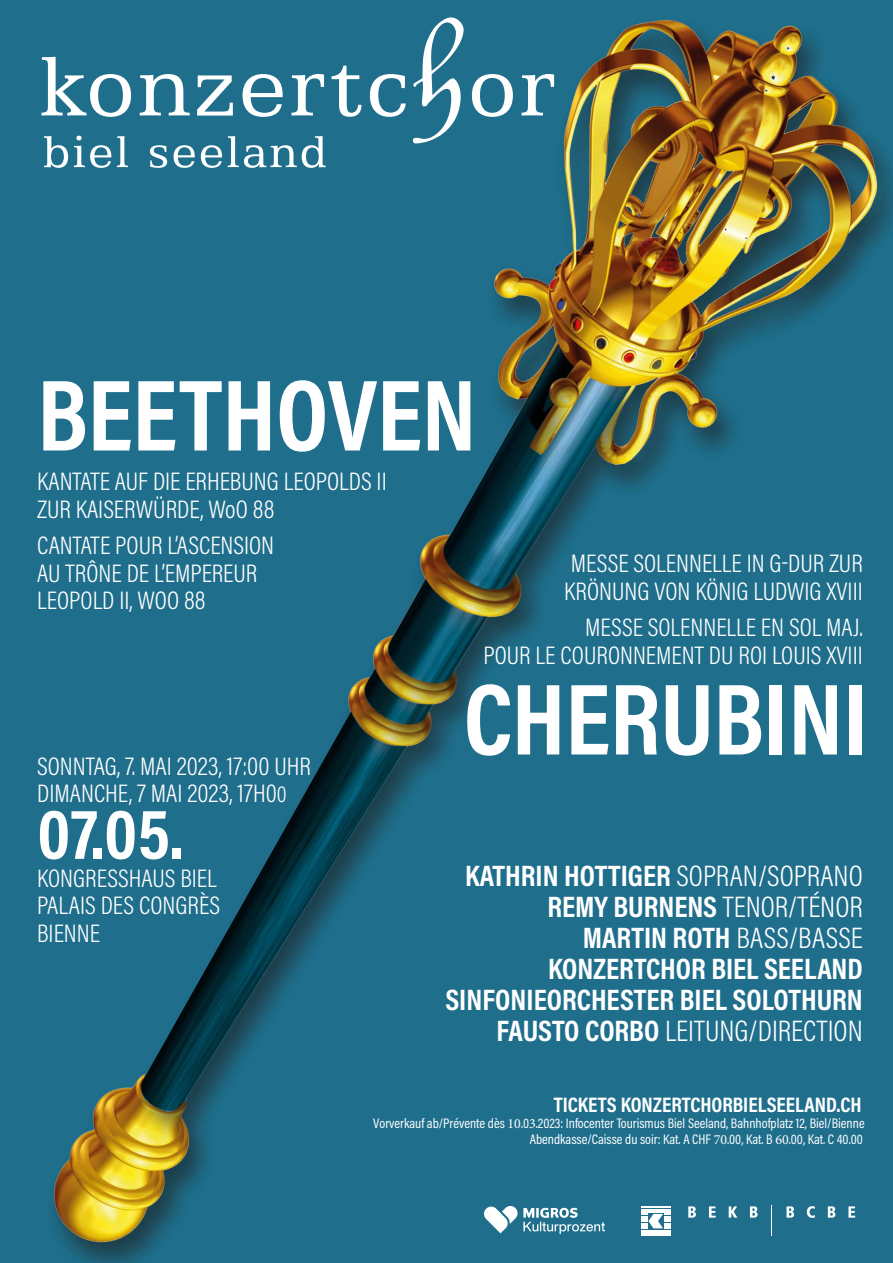
<style>
.page{position:relative;width:893px;height:1263px;background:#fff}
.page>*{position:absolute;margin:0;border:0;box-sizing:border-box;transform-origin:0 0}
.t1{font:700 102.3px "Acumin Pro Cond";color:#fff}
.t2{font:700 70.35px "Acumin Pro Cond";color:#fff}
.t3{font:700 29.85px/30.9px "Acumin Pro Cond";color:#fff;text-align:right}
.t4{font:300 25.5px/27.8px "Acumin Pro Cond";color:#fff}
.t5{font:700 21.15px "Acumin Pro Cond";color:#fff}
.t6{font:13.95px/15.8px "Acumin Pro Cond";color:#fff;text-align:right}
.s1{font-size:22.65px}
.s2{font-weight:300}
.s3{font-family:"Minion Pro"}
</style>
<div class="page">
<img style="left:0;top:0;width:893px;height:1263px">
<svg style="left:413px;top:17px;width:51px;height:126px"></svg>
<svg style="left:44px;top:136px;width:24px;height:32px"></svg>
<svg style="left:74px;top:136px;width:37px;height:32px"></svg>
<svg style="left:117px;top:136px;width:11px;height:31px"></svg>
<svg style="left:150px;top:145px;width:17px;height:23px"></svg>
<svg style="left:174px;top:145px;width:21px;height:23px"></svg>
<svg style="left:201px;top:145px;width:21px;height:23px"></svg>
<svg style="left:228px;top:136px;width:98px;height:32px"></svg>
<svg style="left:41px;top:57px;width:90px;height:60px"></svg>
<svg style="left:140px;top:74px;width:50px;height:42px"></svg>
<svg style="left:197px;top:75px;width:36px;height:41px"></svg>
<svg style="left:243px;top:74px;width:40px;height:43px"></svg>
<svg style="left:291px;top:74px;width:33px;height:42px"></svg>
<svg style="left:332px;top:66px;width:29px;height:51px"></svg>
<svg style="left:370px;top:74px;width:36px;height:43px"></svg>
<svg style="left:472px;top:74px;width:41px;height:43px"></svg>
<svg style="left:522px;top:74px;width:32px;height:42px"></svg>
<hr style="left:641px;top:1234px;width:29px;height:2px;background:#fff">
<svg style="left:641px;top:1207px;width:29px;height:26px"></svg>
<svg style="left:688px;top:1206px;width:8px;height:11px"></svg>
<svg style="left:709px;top:1206px;width:7px;height:11px"></svg>
<svg style="left:729px;top:1206px;width:8px;height:11px"></svg>
<svg style="left:750px;top:1206px;width:7px;height:11px"></svg>
<svg style="left:786px;top:1206px;width:8px;height:11px"></svg>
<svg style="left:807px;top:1206px;width:8px;height:12px"></svg>
<svg style="left:828px;top:1206px;width:7px;height:11px"></svg>
<svg style="left:848px;top:1206px;width:7px;height:11px"></svg>
<hr style="left:771px;top:1205px;width:1px;height:30px;background:#fff">
<img style="left:484px;top:1206px;width:120px;height:28px">
<h1 class="t1" style="left:37px;top:348px;width:440px">BEETHOVEN</h1>
<p class="t4" style="left:37px;top:467px;width:351px">KANTATE AUF DIE ERHEBUNG LEOPOLDS II<br>ZUR KAISERWÜRDE, WoO 88</p>
<p class="t4" style="left:37px;top:531px;width:239px">CANTATE POUR L’ASCENSION<br>AU TRÔNE DE L’EMPEREUR<br>LEOPOLD II, WOO 88</p>
<p class="t4" style="left:564px;top:549px;width:300px">MESSE SOLENNELLE IN G-DUR ZUR<br>KRÖNUNG VON KÖNIG LUDWIG XVIII</p>
<p class="t4" style="left:483px;top:613px;width:381px;text-align:right">MESSE SOLENNELLE EN SOL MAJ.<br>POUR LE COURONNEMENT DU ROI LOUIS XVIII</p>
<p class="t4" style="left:37px;top:752px;width:275px">SONNTAG, 7. MAI 2023, 17:00 UHR<br>DIMANCHE, 7 MAI 2023, 17H0<span class="s1">0</span></p>
<h2 class="t2" style="left:37px;top:788px;width:148px">07.05.</h2>
<p class="t4" style="left:37px;top:863px;width:185px">KONGRESSHAUS BIEL<br>PALAIS DES CONGRÈS<br>BIENNE</p>
<h1 class="t1" style="left:464px;top:652px;width:405px">CHERUBINI</h1>
<p class="t3" style="left:445px;top:860px;width:419px">KATHRIN HOTTIGER <span class="s2">SOPRAN/SOPRANO<br></span>REMY BURNENS <span class="s2">TENOR/TÉNOR<br></span>MARTIN ROTH <span class="s2">BASS/BASSE<br></span>KONZERTCHOR BIEL SEELAND<br>SINFONIEORCHESTER BIEL SOLOTHURN<br>FAUSTO CORBO <span class="s2">LEITUNG/DIRECTION</span></p>
<p class="t5" style="left:554px;top:1090px;width:309px">TICKETS KONZERTCHORBIELSEELAND.CH</p>
<p class="t6" style="left:373px;top:1115px;width:493px">Vorverkauf ab/Prévente dès <span class="s3">10</span>.0<span class="s3">3</span>.2023: Infocenter Tourismus Biel Seeland, Bahnhofplatz 12, Biel/Bienne<br>Abendkasse/Caisse du soir: Kat. A CHF <span class="s3">70</span>.00, Kat. B <span class="s3">60</span>.00, Kat. C 40.00</p>
</div>
